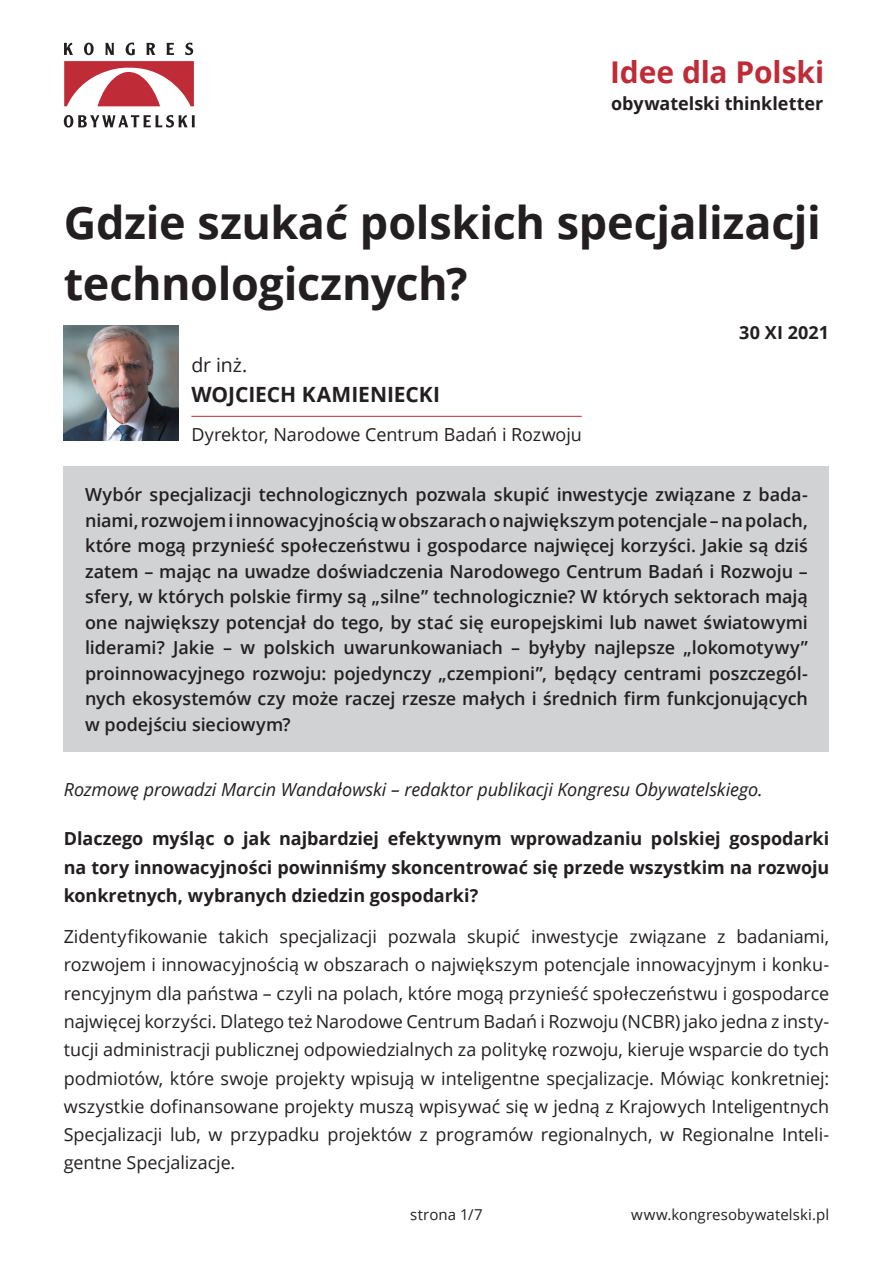
<style>
.page{position:relative;width:893px;height:1263px;background:#fff}
.page>*{position:absolute;margin:0;border:0;box-sizing:border-box;transform-origin:0 0}
.t1{font:700 45px/61.3px "Open Sans";letter-spacing:-.01em;color:#231f20}
.t2{font:700 30px "Open Sans";letter-spacing:-.005em;color:#bf2b37}
.t3{font:700 21px "Open Sans";letter-spacing:-.005em;color:#231f20}
.t4{font:19.5px "Open Sans";color:#231f20}
.t5{font:18px/28.3px "Open Sans";letter-spacing:-.005em;color:#231f20;text-align:justify}
.t6{font:600 18px/25.5px "Open Sans";letter-spacing:-.005em;color:#231f20;text-align:justify}
.t7{font:700 18px/28.3px "Open Sans";letter-spacing:-.005em;color:#231f20;text-align:justify}
.t8{font:italic 18px "Open Sans";letter-spacing:-.005em;color:#231f20}
.t9{font:15px "Open Sans";letter-spacing:.005em;color:#231f20}
</style>
<div class="page">
<svg style="left:64px;top:43px;width:9px;height:12px"></svg>
<svg style="left:84px;top:43px;width:10px;height:12px"></svg>
<svg style="left:105px;top:43px;width:9px;height:12px"></svg>
<svg style="left:126px;top:43px;width:9px;height:12px"></svg>
<svg style="left:147px;top:43px;width:8px;height:12px"></svg>
<svg style="left:167px;top:43px;width:7px;height:12px"></svg>
<svg style="left:185px;top:43px;width:8px;height:12px"></svg>
<svg style="left:64px;top:115px;width:131px;height:13px"></svg>
<svg style="left:64px;top:61px;width:130px;height:45px"></svg>
<img style="left:64px;top:326px;width:115px;height:114px">
<hr style="left:191px;top:416px;width:391px;height:1px;background:#bf2b37">
<div style="left:64px;top:466px;width:765px;height:286px;background:#d1d2d4"></div>
<h2 class="t2" style="left:610px;top:51px;width:216px">Idee dla Polski</h2>
<p class="t7" style="left:611px;top:89px;width:214px">obywatelski thinkletter</p>
<h1 class="t1" style="left:64px;top:190px;width:759px">Gdzie szukać polskich specjalizacji technologicznych?</h1>
<p class="t4" style="left:191px;top:352px;width:57px">dr inż.</p>
<p class="t3" style="left:191px;top:380px;width:250px">WOJCIECH KAMIENIECKI</p>
<p class="t5" style="left:191px;top:419px;width:392px">Dyrektor, Narodowe Centrum Badań i Rozwoju</p>
<p class="t7" style="left:739px;top:318px;width:91px">30 XI 2021</p>
<p class="t6" style="left:85px;top:482px;width:724px">Wybór specjalizacji technologicznych pozwala skupić inwestycje związane z bada&shy;niami, rozwojem i innowacyjnością w obszarach o największym potencjale – na polach, które mogą przynieść społeczeństwu i gospodarce najwięcej korzyści. Jakie są dziś zatem – mając na uwadze doświadczenia Narodowego Centrum Badań i Rozwoju – sfery, w których polskie firmy są „silne” technologicznie? W których sektorach mają one największy potencjał do tego, by stać się europejskimi lub nawet światowymi liderami? Jakie – w polskich uwarunkowaniach – byłyby najlepsze „lokomotywy” proinnowacyjnego rozwoju: pojedynczy „czempioni”, będący centrami poszczegól&shy;nych ekosystemów czy może raczej rzesze małych i średnich firm funkcjonujących w podejściu sieciowym?</p>
<p class="t8" style="left:64px;top:777px;width:700px">Rozmowę prowadzi Marcin Wandałowski – redaktor publikacji Kongresu Obywatelskiego.</p>
<p class="t7" style="left:64px;top:824px;width:767px">Dlaczego myśląc o jak najbardziej efektywnym wprowadzaniu polskiej gospodarki na tory innowacyjności powinniśmy skoncentrować się przede wszystkim na rozwoju konkretnych, wybranych dziedzin gospodarki?</p>
<p class="t5" style="left:64px;top:922px;width:767px">Zidentyfikowanie takich specjalizacji pozwala skupić inwestycje związane z badaniami, rozwojem i innowacyjnością w obszarach o największym potencjale innowacyjnym i konku&shy;rencyjnym dla państwa – czyli na polach, które mogą przynieść społeczeństwu i gospodarce najwięcej korzyści. Dlatego też Narodowe Centrum Badań i Rozwoju (NCBR) jako jedna z insty&shy;tucji administracji publicznej odpowiedzialnych za politykę rozwoju, kieruje wsparcie do tych podmiotów, które swoje projekty wpisują w inteligentne specjalizacje. Mówiąc konkretniej: wszystkie dofinansowane projekty muszą wpisywać się w jedną z Krajowych Inteligentnych Specjalizacji lub, w przypadku projektów z programów regionalnych, w Regionalne Inteli&shy;gentne Specjalizacje.</p>
<p class="t9" style="left:410px;top:1205px;width:74px">strona 1/7</p>
<p class="t9" style="left:631px;top:1205px;width:199px">www.kongresobywatelski.pl</p>
</div>
